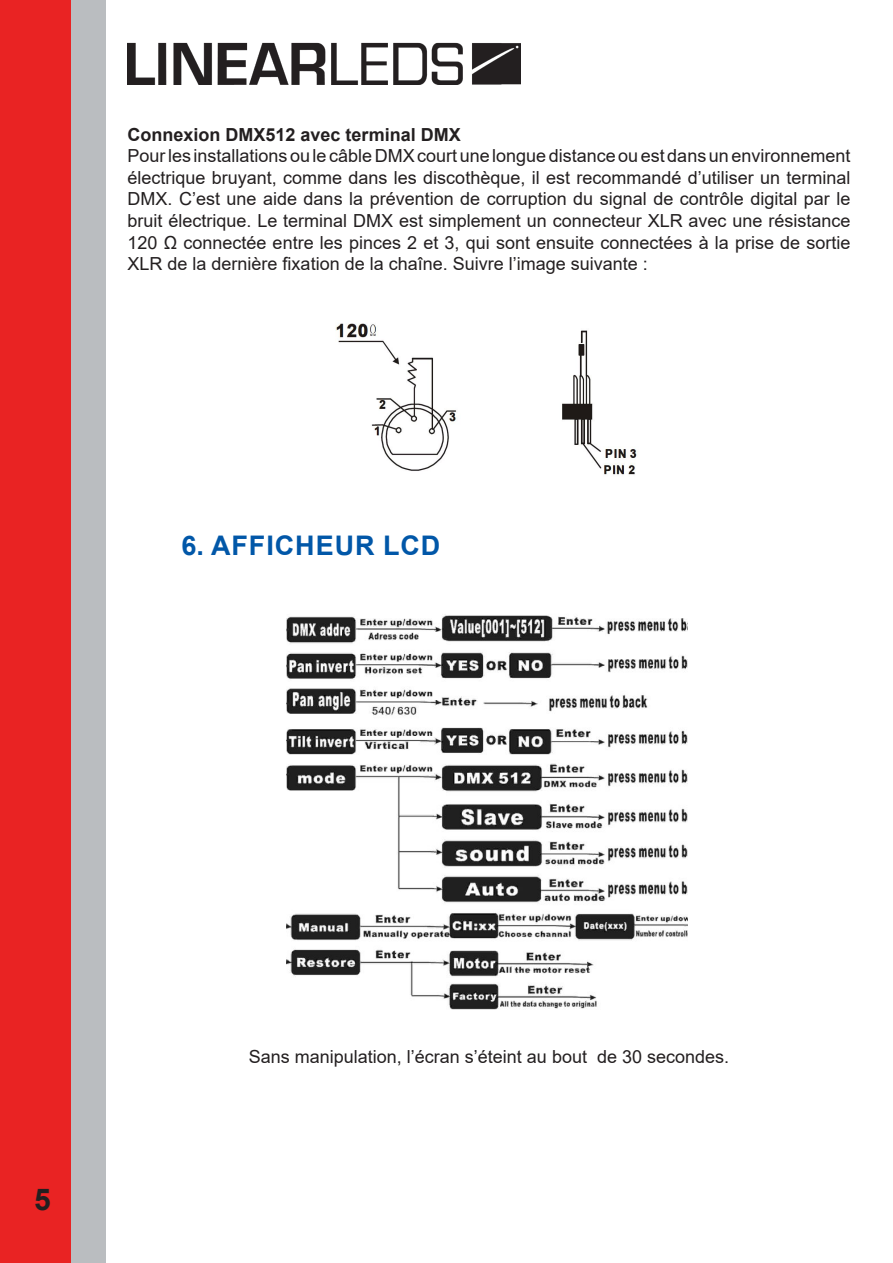
<style>
.page{position:relative;width:893px;height:1263px;background:#fff}
.page>*{position:absolute;margin:0;border:0;box-sizing:border-box;transform-origin:0 0}
.t1{font:700 30px "Arial";color:#231f20}
.ST_01{font:700 27px "Arial";letter-spacing:.035em;color:#0157a8}
.t2{font:18px/21.6px "Arial";color:#231f20;text-align:justify}
.t3{font:700 18px "Arial";color:#231f20}
</style>
<div class="page">
<div style="left:0;top:0;width:73px;height:1263px;background:#e92323"></div>
<div style="left:72px;top:0;width:34px;height:1263px;background:#babdc0"></div>
<img style="left:128px;top:42px;width:393px;height:43px">
<img style="left:335px;top:323px;width:302px;height:152px">
<img style="left:286px;top:614px;width:401px;height:396px">
<p class="t3" style="left:128px;top:122px;width:335px">Connexion DMX512 avec terminal DMX</p>
<p class="t2" style="left:128px;top:145px;width:724px">Pour les installations ou le câble DMX court une longue distance ou est dans un environnement électrique bruyant, comme dans les discothèque, il est recommandé d’utiliser un terminal DMX. C’est une aide dans la prévention de corruption du signal de contrôle digital par le bruit électrique. Le terminal DMX est simplement un connecteur XLR avec une résistance 120 Ω connectée entre les pinces 2 et 3, qui sont ensuite connectées à la prise de sortie XLR de la dernière fixation de la chaîne. Suivre l’image suivante :</p>
<p class="ST_01" style="left:182px;top:527px;width:260px">6. AFFICHEUR LCD</p>
<h1 class="t1" style="left:34px;top:1178px;width:18px">5</h1>
<p class="t2" style="left:249px;top:1046px;width:482px">Sans manipulation, l’écran s’éteint au bout de 30 secondes.</p>
</div>
